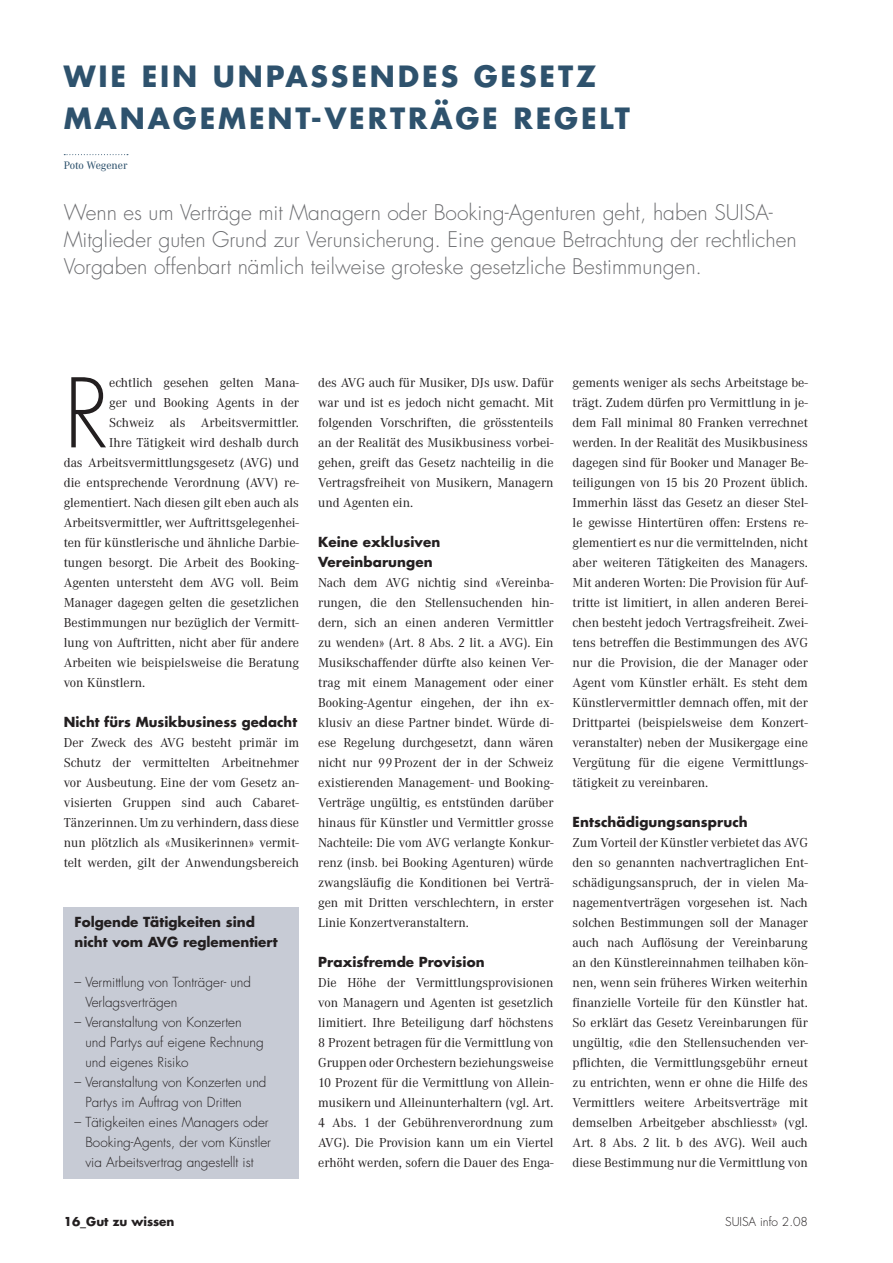
<style>
.page{position:relative;width:893px;height:1263px;background:#fff}
.page>*{position:absolute;margin:0;border:0;box-sizing:border-box;transform-origin:0 0}
.t1{font:300 93px "Futura";color:#231f20}
.t2{font:700 28.5px "Futura";letter-spacing:.1em;color:#2e526d}
.t3{font:300 21px/27px "Futura";color:#6c6d70}
.t4{font:13.5px/20px "Corporate A";color:#231f20;text-align:justify}
.t5{font:300 13.5px/20px "Futura";color:#231f20}
.t6{font:700 13.5px/20px "Futura";letter-spacing:.005em;color:#231f20}
.t7{font:700 12px "Futura";color:#231f20}
.t8{font:300 12px "Futura";color:#231f20}
.t9{font:500 11.25px "Corporate A";color:#2e526d}
</style>
<div class="page">
<svg style="left:64px;top:154px;width:64px;height:1px"></svg>
<div style="left:64px;top:907px;width:235px;height:271px;background:#c7cbd5"></div>
<h2 class="t2" style="left:64px;top:56px;width:115px">Wie ein</h2>
<h2 class="t2" style="left:213px;top:56px;width:24px">unpass</h2>
<h2 class="t2" style="left:351px;top:56px;width:242px">en des Gesetz</h2>
<h2 class="t2" style="left:64px;top:99px;width:28px">Manag</h2>
<h2 class="t2" style="left:200px;top:99px;width:432px">ement-Verträge regelt</h2>
<p class="t9" style="left:64px;top:159px;width:65px">Poto Wegener</p>
<h3 class="t3" style="left:64px;top:199px;width:663px">Wenn es um Verträge mit Managern oder Booking-Agenturen geht, haben SUISA</h3>
<h3 class="t3" style="left:64px;top:199px;width:735px;text-indent:705px">-<br>Mitglieder guten Grund zur Verunsicherung. Eine genaue Betrachtung der rechtlichen<br>Vorgaben offenbart nämlich teilweise groteske gesetzliche Bestimmungen.</h3>
<h1 class="t1" style="left:64px;top:354px;width:47px">R</h1>
<p class="t4" style="left:109px;top:373px;width:191px">echtlich gesehen gelten Mana-</p>
<p class="t4" style="left:109px;top:393px;width:191px">ger und Booking Agents in der</p>
<p class="t4" style="left:109px;top:413px;width:191px">Schweiz als Arbeitsvermittler.</p>
<p class="t4" style="left:109px;top:433px;width:191px">Ihre Tätigkeit wird deshalb durch</p>
<p class="t4" style="left:64px;top:453px;width:237px">das Arbeitsvermittlungsgesetz (AVG) und</p>
<p class="t4" style="left:64px;top:473px;width:237px">die entsprechende Verordnung (AVV) re-</p>
<p class="t4" style="left:64px;top:493px;width:237px">glementiert. Nach diesen gilt eben auch als</p>
<p class="t4" style="left:64px;top:513px;width:237px">Arbeitsvermittler, wer Auftrittsgelegenhei-</p>
<p class="t4" style="left:64px;top:533px;width:237px">ten für künstlerische und ähnliche Darbie-</p>
<p class="t4" style="left:64px;top:553px;width:237px">tungen besorgt. Die Arbeit des Booking-</p>
<p class="t4" style="left:64px;top:573px;width:237px">Agenten untersteht dem AVG voll. Beim</p>
<p class="t4" style="left:64px;top:593px;width:237px">Manager dagegen gelten die gesetzlichen</p>
<p class="t4" style="left:64px;top:613px;width:237px">Bestimmungen nur bezüglich der Vermitt-</p>
<p class="t4" style="left:64px;top:633px;width:237px">lung von Auftritten, nicht aber für andere</p>
<p class="t4" style="left:64px;top:653px;width:237px">Arbeiten wie beispielsweise die Beratung</p>
<p class="t4" style="left:64px;top:673px;width:83px">von Künstlern.</p>
<p class="t6" style="left:64px;top:712px;width:235px">Nicht fürs Musikbusiness gedacht</p>
<p class="t4" style="left:64px;top:733px;width:237px">Der Zweck des AVG besteht primär im Schutz der vermittelten Arbeitnehmer vor Ausbeutung. Eine der vom Gesetz an&shy;visierten Gruppen sind auch Cabaret-Tänzerinnen. Um zu verhindern, dass diese nun plötzlich als «Musikerinnen» vermit&shy;telt werden, gilt der Anwendungsbereich</p>
<p class="t6" style="left:74px;top:912px;width:205px">Folgende Tätigkeiten sind nicht vom AVG reglementiert</p>
<p class="t5" style="left:85px;top:972px;width:167px;text-indent:-11px">– Vermittlung von Tonträger- und<br>Verlagsverträgen</p>
<p class="t5" style="left:85px;top:1012px;width:180px;text-indent:-11px">– Veranstaltung von Konzerten und Partys auf eigene Rechnung und eigenes Risiko</p>
<p class="t5" style="left:85px;top:1072px;width:183px;text-indent:-11px">– Veranstaltung von Konzerten und<br>Partys im Auftrag von Dritten</p>
<p class="t5" style="left:85px;top:1112px;width:187px;text-indent:-11px">– Tätigkeiten eines Managers oder<br>Booking-Agents, der vom Künstler via Arbeitsvertrag angestellt ist</p>
<p class="t4" style="left:318px;top:373px;width:237px">des AVG auch für Musiker, DJs usw. Dafür war und ist es jedoch nicht gemacht. Mit folgenden Vorschriften, die grösstenteils an der Realität des Musikbusiness vorbei&shy;gehen, greift das Gesetz nachteilig in die Vertragsfreiheit von Musikern, Managern und Agenten ein.</p>
<p class="t6" style="left:318px;top:532px;width:124px">Keine exklusiven<br>Vereinbarungen</p>
<p class="t4" style="left:318px;top:573px;width:237px">Nach dem AVG nichtig sind «Vereinba&shy;rungen, die den Stellensuchenden hin&shy;dern, sich an einen anderen Vermittler zu wenden» (Art. 8 Abs. 2 lit. a AVG). Ein Musikschaffender dürfte also keinen Ver&shy;trag mit einem Management oder einer Booking-Agentur eingehen, der ihn ex&shy;klusiv an diese Partner bindet. Würde di&shy;ese Regelung durchgesetzt, dann wären nicht nur 99Prozent der in der Schweiz existierenden Management- und Booking-Ver-träge ungültig, es entstünden darüber hinaus für Künstler und Vermittler grosse Nachteile: Die vom AVG verlangte Konkur&shy;renz (insb. bei Booking Agenturen) würde zwangsläufig die Konditionen bei Verträ&shy;gen mit Dritten verschlechtern, in erster Linie Konzertveranstaltern.</p>
<p class="t6" style="left:318px;top:951px;width:168px">Praxisfremde Provision</p>
<p class="t4" style="left:318px;top:973px;width:237px">Die Höhe der Vermittlungsprovisionen von Managern und Agenten ist gesetzlich limitiert. Ihre Beteiligung darf höchstens 8 Prozent betragen für die Vermittlung von Gruppen oder Orchestern beziehungsweise 10 Prozent für die Vermittlung von Allein&shy;musikern und Alleinunterhaltern (vgl. Art.<br>4 Abs. 1 der Gebührenverordnung zum AVG). Die Provision kann um ein Viertel erhöht werden, sofern die Dauer des Enga-</p>
<p class="t4" style="left:573px;top:373px;width:237px">gements weniger als sechs Arbeitstage be&shy;trägt. Zudem dürfen pro Vermittlung in je&shy;dem Fall minimal 80 Franken verrechnet werden. In der Realität des Musikbusiness dagegen sind für Booker und Manager Be&shy;teiligungen von 15 bis 20 Prozent üblich.<br>Immerhin lässt das Gesetz an dieser Stel&shy;le gewisse Hintertüren offen: Erstens re&shy;glementiert es nur die vermittelnden, nicht aber weiteren Tätigkeiten des Managers.<br>Mit anderen Worten: Die Provision für Auf&shy;tritte ist limitiert, in allen anderen Berei&shy;chen besteht jedoch Vertragsfreiheit. Zwei&shy;tens betreffen die Bestimmungen des AVG nur die Provision, die der Manager oder Agent vom Künstler erhält. Es steht dem Künstlervermittler demnach offen, mit der Drittpartei (beispielsweise dem Konzert&shy;veranstalter) neben der Musikergage eine Vergütung für die eigene Vermittlungs&shy;tätigkeit zu vereinbaren.</p>
<p class="t6" style="left:573px;top:812px;width:177px">Entschädigungsanspruch</p>
<p class="t4" style="left:573px;top:833px;width:237px">Zum Vorteil der Künstler verbietet das AVG den so genannten nachvertraglichen Ent&shy;schädigungsanspruch, der in vielen Ma&shy;nagementverträgen vorgesehen ist. Nach solchen Bestimmungen soll der Manager auch nach Auflösung der Vereinbarung an den Künstlereinnahmen teilhaben kön&shy;nen, wenn sein früheres Wirken weiterhin finanzielle Vorteile für den Künstler hat.<br>So erklärt das Gesetz Vereinbarungen für ungültig, «die den Stellensuchenden ver&shy;pflichten, die Vermittlungsgebühr erneut zu entrichten, wenn er ohne die Hilfe des Vermittlers weitere Arbeitsverträge mit demselben Arbeitgeber abschliesst» (vgl.<br>Art. 8 Abs. 2 lit. b des AVG). Weil auch diese Bestimmung nur die Vermittlung von</p>
<p class="t7" style="left:64px;top:1213px;width:112px">16_Gut zu wissen</p>
<p class="t8" style="left:725px;top:1213px;width:84px">suisa info 2.08</p>
</div>
